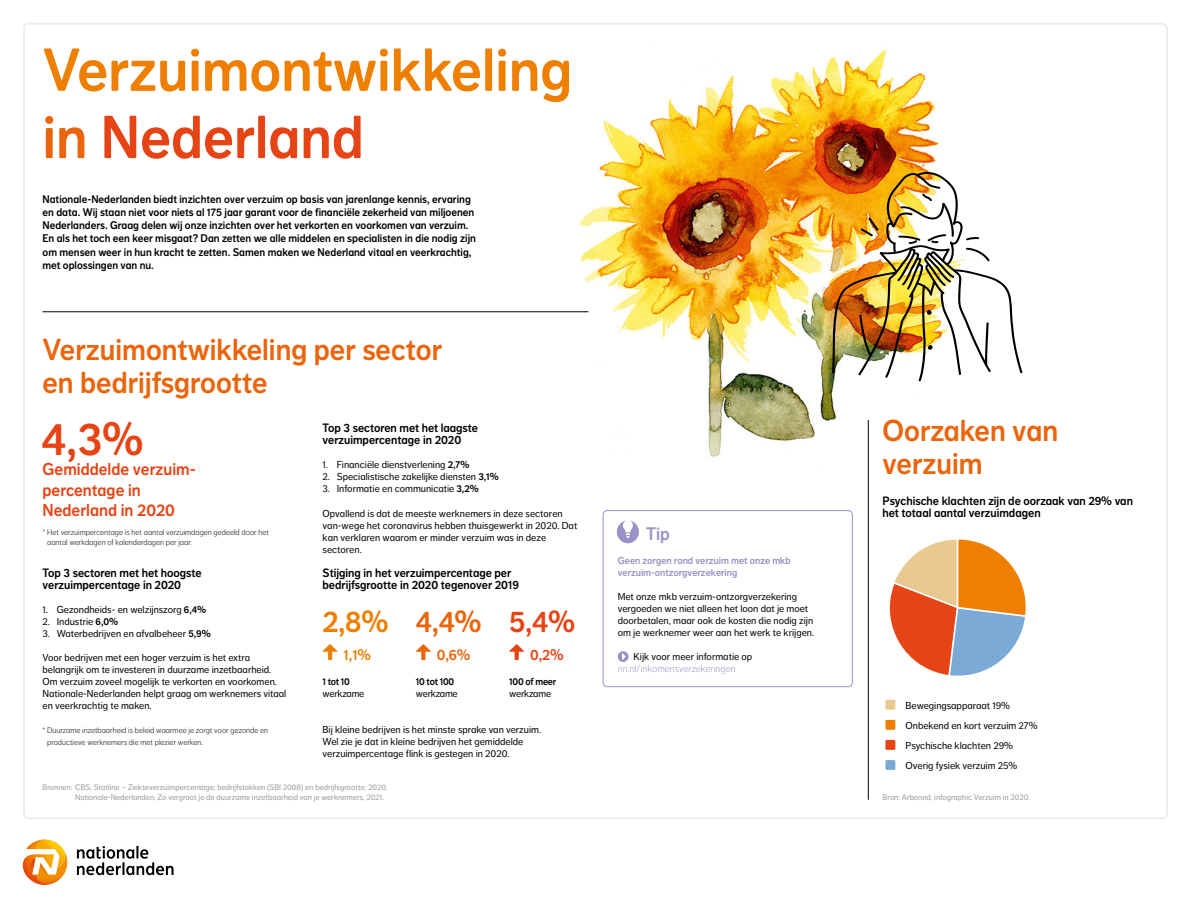
<style>
.page{position:relative;width:1191px;height:908px;background:#fff}
.page>*{position:absolute;margin:0;border:0;box-sizing:border-box;transform-origin:0 0}
.t1{font:60px/67.2px "NN Dagny Display";color:#ee7f00}
.t2{font:45.9px "NN Dagny Display";color:#e64415}
.t3{font:30px/33px "NN Dagny Display";color:#ea650d}
.t4{font:30px "NN Dagny Display";color:#ee7f00}
.t5{font:18px "NN Dagny Display";color:#9c91c6}
.t6{font:17px/20.4px "NN Dagny Display";color:#e64415}
.t7{font:15px "NN Dagny Display";color:#ee7f00}
.t8{font:15px "NN Dagny Display";color:#ea650d}
.t9{font:15px "NN Dagny Display";color:#e64415}
.t10{font:12px/12px "NN Dagny Display";color:#000}
.t11{font:11px/13.2px "NN Dagny Display";color:#000}
.t12{font:10px/12px "NN Dagny Text";color:#000}
.t13{font:10px/12px "NN Dagny Display";color:#9c91c6}
.t14{font:300 10px "NN Dagny Text";color:#9c91c6}
.t15{font:10px "NN Dagny Text";letter-spacing:-.02em;color:#000}
.t16{font:10px "NN Dagny Display";letter-spacing:-.02em;color:#000}
.t17{font:8px/9.6px "NN Dagny Text";color:#999}
.t18{font:300 8px/12px "NN Dagny Text";color:#000}
.s1{color:#ea650d}
.s2{color:#e64415}
.s3{font-family:"NN Dagny Display"}
</style>
<div class="page">
<img style="left:565px;top:48px;width:376px;height:419px">
<svg style="left:618px;top:651px;width:10px;height:10px"></svg>
<div style="left:602px;top:510px;width:251px;height:177px;border:1px solid #9c91c6;border-radius:4px"></div>
<svg style="left:889px;top:539px;width:137px;height:137px"></svg>
<div style="left:885px;top:699px;width:10px;height:10px;background:#eac98e"></div>
<div style="left:885px;top:719px;width:10px;height:10px;background:#ee7f00"></div>
<div style="left:885px;top:739px;width:10px;height:10px;background:#e64415"></div>
<div style="left:885px;top:759px;width:10px;height:10px;background:#7caad6"></div>
<img style="left:832px;top:171px;width:190px;height:210px">
<hr style="left:868px;top:420px;width:1px;height:379px;background:#000">
<hr style="left:43px;top:311px;width:545px;height:1px;background:#000">
<svg style="left:617px;top:520px;width:22px;height:23px"></svg>
<svg style="left:322px;top:644px;width:15px;height:15px"></svg>
<svg style="left:416px;top:644px;width:15px;height:15px"></svg>
<svg style="left:509px;top:644px;width:15px;height:15px"></svg>
<svg style="left:23px;top:839px;width:44px;height:46px"></svg>
<svg style="left:77px;top:845px;width:96px;height:29px"></svg>
<h1 class="t1" style="left:43px;top:37px;width:531px">Verzuimontwikkeling <span class="s1">in</span> <span class="s2">Nederland</span></h1>
<p class="t11" style="left:43px;top:192px;width:435px">Nationale-Nederlanden biedt inzichten over verzuim op basis van jarenlange kennis, ervaring en data. Wij staan niet voor niets al 175 jaar garant voor de financiële zekerheid van miljoenen Nederlanders. Graag delen wij onze inzichten over het verkorten en voorkomen van verzuim.<br>En als het toch een keer misgaat? Dan zetten we alle middelen en specialisten in die nodig zijn om mensen weer in hun kracht te zetten. Samen maken we Nederland vitaal en veerkrachtig, met oplossingen van nu.</p>
<h3 class="t3" style="left:43px;top:333px;width:401px">Verzuimontwikkeling per sector en bedrijfsgrootte</h3>
<p class="t10" style="left:322px;top:422px;width:157px">Top 3 sectoren met het laagste verzuimpercentage in 2020</p>
<p class="t12" style="left:322px;top:459px;width:148px">1. Financiële dienstverlening <span class="s3">2,7%</span></p>
<p class="t12" style="left:322px;top:471px;width:178px">2. Specialistische zakelijke diensten <span class="s3">3,1%</span></p>
<p class="t12" style="left:322px;top:483px;width:158px">3. Informatie en communicatie <span class="s3">3,2%</span></p>
<p class="t12" style="left:322px;top:507px;width:256px">Opvallend is dat de meeste werknemers in deze sectoren van-wege het coronavirus hebben thuisgewerkt in 2020. Dat kan verklaren waarom er minder verzuim was in deze sectoren.</p>
<h2 class="t2" style="left:42px;top:412px;width:103px">4,3%</h2>
<h3 class="t6" style="left:43px;top:459px;width:155px">Gemiddelde verzuim&shy;percentage in<br>Nederland in 2020</h3>
<p class="t18" style="left:47px;top:527px;width:223px;line-height:9.6px;text-indent:-5px">* Het verzuimpercentage is het aantal verzuimdagen gedeeld door het aantal werkdagen of kalenderdagen per jaar.</p>
<p class="t10" style="left:43px;top:566px;width:161px">Top 3 sectoren met het hoogste verzuimpercentage in 2020</p>
<p class="t12" style="left:43px;top:603px;width:165px">1. Gezondheids- en welzijnszorg <span class="s3">6,4%</span></p>
<p class="t12" style="left:43px;top:615px;width:77px">2. Industrie <span class="s3">6,0%</span></p>
<p class="t12" style="left:43px;top:627px;width:170px">3. Waterbedrijven en afvalbeheer <span class="s3">5,9%</span></p>
<p class="t12" style="left:43px;top:651px;width:245px">Voor bedrijven met een hoger verzuim is het extra belangrijk om te investeren in duurzame inzetbaarheid.<br>Om verzuim zoveel mogelijk te verkorten en voorkomen.<br>Nationale-Nederlanden helpt graag om werknemers vitaal en veerkrachtig te maken.</p>
<p class="t18" style="left:47px;top:723px;width:222px;text-indent:-5px">* Duurzame inzetbaarheid is beleid waarmee je zorgt voor gezonde en productieve werknemers die met plezier werken.</p>
<p class="t10" style="left:322px;top:566px;width:198px">Stijging in het verzuimpercentage per bedrijfsgrootte in 2020 tegenover 2019</p>
<h3 class="t4" style="left:322px;top:603px;width:254px">2,8% <span class="s1">4,4%</span> <span class="s2">5,4%</span></h3>
<h3 class="t7" style="left:344px;top:645px;width:29px">1,1%</h3>
<h3 class="t8" style="left:437px;top:645px;width:35px">0,6%</h3>
<h3 class="t9" style="left:530px;top:645px;width:35px">0,2%</h3>
<p class="t16" style="left:322px;top:675px;width:29px">1 tot 10</p>
<p class="t15" style="left:322px;top:687px;width:43px">werkzame</p>
<p class="t16" style="left:416px;top:675px;width:40px">10 tot 100</p>
<p class="t15" style="left:416px;top:687px;width:43px">werkzame</p>
<p class="t16" style="left:509px;top:675px;width:49px">100 of meer</p>
<p class="t15" style="left:509px;top:687px;width:43px">werkzame</p>
<p class="t12" style="left:322px;top:723px;width:220px">Bij kleine bedrijven is het minste sprake van verzuim.<br>Wel zie je dat in kleine bedrijven het gemiddelde verzuimpercentage flink is gestegen in 2020.</p>
<p class="t17" style="left:75px;top:782px;width:314px;text-indent:-33px">Bronnen: CBS, Statline – Ziekteverzuimpercentage; bedrijfstakken (SBI 2008) en bedrijfsgrootte, 2020.<br>Nationale-Nederlanden, Zo vergroot je de duurzame inzetbaarheid van je werknemers, 2021.</p>
<h3 class="t5" style="left:646px;top:523px;width:25px">Tip</h3>
<p class="t13" style="left:618px;top:554px;width:175px">Geen zorgen rond verzuim met onze mkb verzuim-ontzorgverzekering</p>
<p class="t12" style="left:618px;top:590px;width:198px">Met onze mkb verzuim-ontzorgverzekering vergoeden we niet alleen het loon dat je moet doorbetalen, maar ook de kosten die nodig zijn om je werknemer weer aan het werk te krijgen.</p>
<p class="t12" style="left:633px;top:650px;width:120px">Kijk voor meer informatie op</p>
<p class="t14" style="left:618px;top:662px;width:119px">nn.nl/inkomensverzekeringen</p>
<h3 class="t3" style="left:882px;top:413px;width:177px">Oorzaken van verzuim</h3>
<p class="t10" style="left:882px;top:494px;width:252px">Psychische klachten zijn de oorzaak van 29% van het totaal aantal verzuimdagen</p>
<p class="t12" style="left:905px;top:695px;width:133px;line-height:20.1px">Bewegingsapparaat 19%<br>Onbekend en kort verzuim 27%</p>
<p class="t12" style="left:905px;top:759px;width:113px">Overig fysiek verzuim 25%</p>
<p class="t12" style="left:905px;top:739px;width:109px">Psychische klachten 29%</p>
<p class="t17" style="left:882px;top:791px;width:149px">Bron: Arboned, infographic Verzuim in 2020.</p>
</div>
